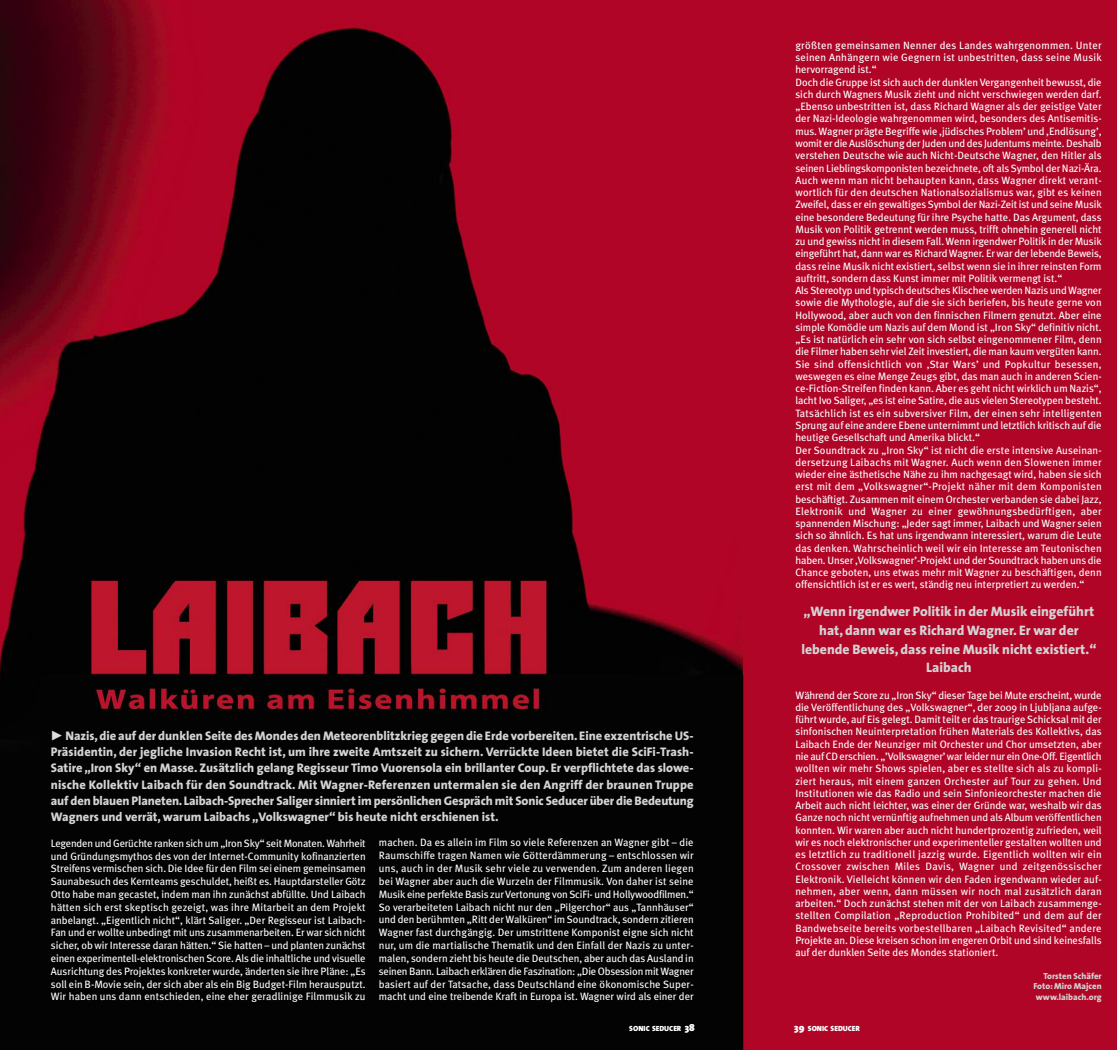
<style>
.page{position:relative;width:1118px;height:1050px;background:#fff}
.page>*{position:absolute;margin:0;border:0;box-sizing:border-box;transform-origin:0 0}
.t1{font:800 13.75px/18.8px "The Sans";color:#d4d4d4;text-align:center}
.t2{font:800 12.5px/16.2px "The Sans";color:#d4d4d4;text-align:justify}
.t3{font:10.62px/12.2px "Meta Plus";color:#fff;text-align:justify}
.t4{font:800 8.75px/10.6px "The Sans";color:#d4d4d4;text-align:justify}
.t5{font:900 7.5px "The Sans";color:#fff}
.s1{font-size:10px}
</style>
<div class="page">
<img style="left:0;top:0;width:1116px;height:1049px">
<svg style="left:52px;top:730px;width:10px;height:10px"></svg>
<p class="t2" style="left:51px;top:727px;width:644px;text-indent:15px">Nazis,die auf der dunklen Seite des Mondes den Meteorenblitzkrieg gegen die Erde vorbereiten.Eine exzentrische US-Präsidentin, der jegliche Invasion Recht ist, um ihre zweite Amtszeit zu sichern. Verrückte Ideen bietet die SciFi-Trash-Satire „Iron Sky“ en Masse. Zusätzlich gelang Regisseur Timo Vuorensola ein brillanter Coup. Er verpflichtete das slowe&shy;nische Kollektiv Laibach für den Soundtrack. Mit Wagner-Referenzen untermalen sie den Angriff der braunen Truppe auf den blauen Planeten. Laibach-Sprecher Saliger sinniert im persönlichen Gespräch mit Sonic Seducer über die Bedeutung Wagners und verrät,warum Laibachs „Volkswagner“ bis heute nicht erschienen ist.</p>
<p class="t3" style="left:51px;top:836px;width:316px;line-height:12.8px">Legenden und Gerüchte ranken sich um „Iron Sky“ seit Monaten.Wahrheit und Gründungsmythos des von der Internet-Community kofinanzierten Streifens vermischen sich. Die Idee für den Film sei einem gemeinsamen Saunabesuch des Kernteams geschuldet, heißt es. Hauptdarsteller Götz Otto habe man gecastet, indem man ihn zunächst abfüllte. Und Laibach hätten sich erst skeptisch gezeigt, was ihre Mitarbeit an dem Projekt anbelangt. „Eigentlich nicht“, klärt Saliger. „Der Regisseur ist Laibach-Fan und er wollte unbedingt mit uns zusammenarbeiten. Er war sich nicht sicher, ob wir Interesse daran hätten.“ Sie hatten – und planten zunächst einen experimentell-elektronischen Score. Als die inhaltliche und visuelle Ausrichtung des Projektes konkreter wurde, änderten sie ihre Pläne: „Es soll ein B-Movie sein, der sich aber als ein Big Budget-Film herausputzt.<br>Wir haben uns dann entschieden, eine eher geradlinige Filmmusik zu</p>
<p class="t3" style="left:379px;top:836px;width:316px;line-height:12.9px">machen. Da es allein im Film so viele Referenzen an Wagner gibt – die Raumschiffe tragen Namen wie Götterdämmerung – entschlossen wir uns, auch in der Musik sehr viele zu verwenden. Zum anderen liegen bei Wagner aber auch die Wurzeln der Filmmusik. Von daher ist seine Musik eine perfekte Basis zurVertonung von SciFi- und Hollywoodfilmen.“ So verarbeiteten Laibach nicht nur den „Pilgerchor“ aus „Tannhäuser“ und den berühmten „Ritt der Walküren“ im Soundtrack, sondern zitieren Wagner fast durchgängig. Der umstrittene Komponist eigne sich nicht nur, um die martialische Thematik und den Einfall der Nazis zu unter&shy;malen, sondern zieht bis heute die Deutschen, aber auch das Ausland in seinen Bann. Laibach erklären die Faszination: „Die Obsession mitWagner basiert auf der Tatsache, dass Deutschland eine ökonomische Super&shy;macht und eine treibende Kraft in Europa ist. Wagner wird als einer der</p>
<p class="t5" style="left:629px;top:1021px;width:67px">SONIC SEDUCER <span class="s1">38</span></p>
<p class="t3" style="left:795px;top:39px;width:308px;text-align:left">größten gemeinsamen Nenner des Landes wahrgenommen. Unter seinen Anhängern wie Gegnern ist unbestritten, dass seine Musik hervorragend ist.“<br>Doch die Gruppe ist sich auch der dunklenVergangenheit bewusst, die sich durch Wagners Musik zieht und nicht verschwiegen werden darf. „Ebenso unbestritten ist, dass Richard Wagner als der geistige Vater der Nazi-Ideologie wahrgenommen wird, besonders des Antisemitis&shy;mus. Wagner prägte Begriffe wie ‚jüdisches Problem’und ‚Endlösung’, womit er die Auslöschung der Juden und des Judentums meinte. Deshalb verstehen Deutsche wie auch Nicht-Deutsche Wagner, den Hitler als seinen Lieblingskomponisten bezeichnete, oft als Symbol der Nazi-Ära.<br>Auch wenn man nicht behaupten kann, dass Wagner direkt verant&shy;wortlich für den deutschen Nationalsozialismus war, gibt es keinen Zweifel, dass er ein gewaltiges Symbol der Nazi-Zeit ist und seine Musik eine besondere Bedeutung für ihre Psyche hatte. Das Argument, dass Musik von Politik getrennt werden muss, trifft ohnehin generell nicht zu und gewiss nicht in diesem Fall. Wenn irgendwer Politik in der Musik eingeführt hat, dann war es RichardWagner. Er war der lebende Beweis, dass reine Musik nicht existiert, selbst wenn sie in ihrer reinsten Form auftritt, sondern dass Kunst immer mit Politik vermengt ist.“<br>Als Stereotyp und typisch deutsches Klischee werden Nazis undWagner sowie die Mythologie, auf die sie sich beriefen, bis heute gerne von Hollywood, aber auch von den finnischen Filmern genutzt. Aber eine simple Komödie um Nazis auf dem Mond ist „Iron Sky“ definitiv nicht. „Es ist natürlich ein sehr von sich selbst eingenommener Film, denn die Filmer haben sehr viel Zeit investiert, die man kaum vergüten kann.<br>Sie sind offensichtlich von ‚Star Wars’ und Popkultur besessen, weswegen es eine Menge Zeugs gibt, das man auch in anderen Scien&shy;ce-Fiction-Streifen finden kann. Aber es geht nicht wirklich um Nazis“, lacht Ivo Saliger, „es ist eine Satire, die aus vielen Stereotypen besteht.<br>Tatsächlich ist es ein subversiver Film, der einen sehr intelligenten Sprung auf eine andere Ebene unternimmt und letztlich kritisch auf die heutige Gesellschaft und Amerika blickt.“<br>Der Soundtrack zu „Iron Sky“ ist nicht die erste intensive Auseinan&shy;dersetzung Laibachs mit Wagner. Auch wenn den Slowenen immer wieder eine ästhetische Nähe zu ihm nachgesagt wird, haben sie sich erst mit dem „Volkswagner“-Projekt näher mit dem Komponisten beschäftigt. Zusammen mit einem Orchester verbanden sie dabei Jazz, Elektronik und Wagner zu einer gewöhnungsbedürftigen, aber spannenden Mischung: „Jeder sagt immer, Laibach und Wagner seien sich so ähnlich. Es hat uns irgendwann interessiert, warum die Leute das denken. Wahrscheinlich weil wir ein Interesse am Teutonischen haben. Unser ‚Volkswagner’-Projekt und der Soundtrack haben uns die Chance geboten, uns etwas mehr mit Wagner zu beschäftigen, denn offensichtlich ist er es wert, ständig neu interpretiert zu werden.“</p>
<p class="t1" style="left:801px;top:601px;width:296px">„Wenn irgendwer Politik in der Musik eingeführt hat, dann war es Richard Wagner. Er war der lebende Beweis, dass reine Musik nicht existiert.“ Laibach</p>
<p class="t3" style="left:795px;top:688px;width:308px">Während der Score zu „Iron Sky“ dieser Tage bei Mute erscheint, wurde die Veröffentlichung des „Volkswagner“, der 2009 in Ljubljana aufge&shy;führt wurde, auf Eis gelegt. Damit teilt er das traurige Schicksal mit der sinfonischen Neuinterpretation frühen Materials des Kollektivs, das Laibach Ende der Neunziger mit Orchester und Chor umsetzten, aber nie auf CD erschien. „’Volkswagner’war leider nur ein One-Off. Eigentlich wollten wir mehr Shows spielen, aber es stellte sich als zu kompli&shy;ziert heraus, mit einem ganzen Orchester auf Tour zu gehen. Und Institutionen wie das Radio und sein Sinfonieorchester machen die Arbeit auch nicht leichter, was einer der Gründe war, weshalb wir das Ganze noch nicht vernünftig aufnehmen und als Album veröffentlichen konnten. Wir waren aber auch nicht hundertprozentig zufrieden, weil wir es noch elektronischer und experimenteller gestalten wollten und es letztlich zu traditionell jazzig wurde. Eigentlich wollten wir ein Crossover zwischen Miles Davis, Wagner und zeitgenössischer Elektronik. Vielleicht können wir den Faden irgendwann wieder auf&shy;nehmen, aber wenn, dann müssen wir noch mal zusätzlich daran arbeiten.“ Doch zunächst stehen mit der von Laibach zusammenge&shy;stellten Compilation „Reproduction Prohibited“ und dem auf der Bandwebseite bereits vorbestellbaren „Laibach Revisited“ andere Projekte an. Diese kreisen schon im engeren Orbit und sind keinesfalls auf der dunklen Seite des Mondes stationiert.</p>
<p class="t4" style="left:1033px;top:970px;width:70px;text-indent:10px">Torsten Schäfer Foto: Miro Majcen www.laibach.org</p>
<p class="t5" style="left:794px;top:1021px;width:67px"><span class="s1">39</span> SONIC SEDUCER</p>
</div>
